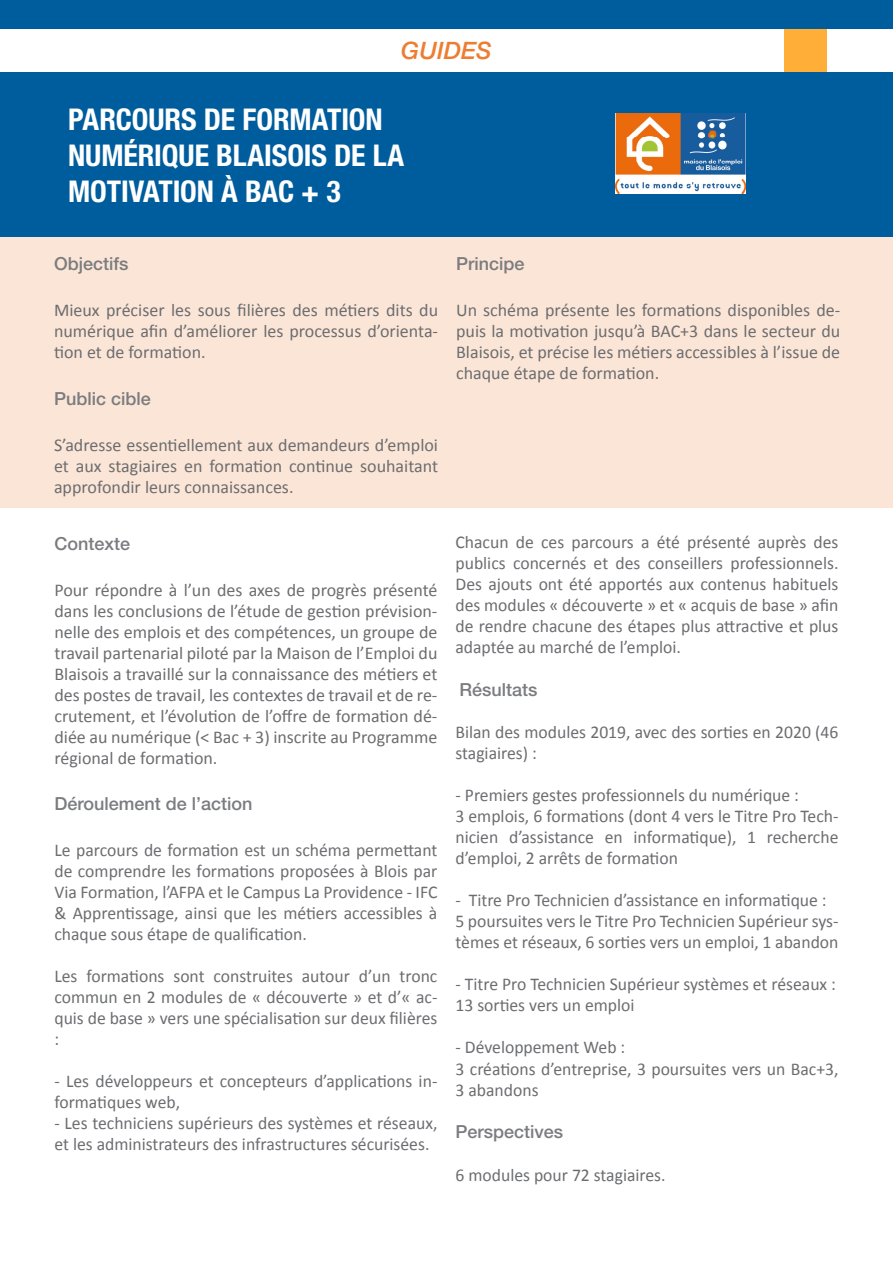
<style>
.page{position:relative;width:893px;height:1263px;background:#fff}
.page>*{position:absolute;margin:0;border:0;box-sizing:border-box;transform-origin:0 0}
.SOUS_TITRE{font:700 condensed 30px/36px "Helvetica Neue LT Pro";letter-spacing:-.005em;color:#fff}
.t1{font:italic 500 24px "Helvetica Neue LT Pro";color:#ed7d31}
.t2{font:18px/21px "Calibri";color:#6c6d70;text-align:justify}
.t3{font:500 18px "Helvetica Neue LT Pro";color:#7a7c7f}
</style>
<div class="page">
<div style="left:0;top:0;width:893px;height:238px;background:#005d9d"></div>
<div style="left:0;top:238px;width:893px;height:270px;background:#fbe5d6"></div>
<div style="left:0;top:29px;width:893px;height:42px;background:#fff"></div>
<div style="left:784px;top:29px;width:43px;height:42px;background:#ffae38"></div>
<img style="left:615px;top:113px;width:131px;height:80px">
<hr style="left:892px;top:867px;width:1px;height:396px;background:#005d9d">
<p class="t1" style="left:401px;top:36px;width:92px">GUIDES</p>
<p class="SOUS_TITRE" style="left:68px;top:101px;width:338px">PARCOURS DE FORMATION<br>NUMÉRIQUE BLAISOIS DE LA<br>MOTIVATION À BAC + 3</p>
<p class="t3" style="left:54px;top:253px;width:76px">Objectifs</p>
<p class="t2" style="left:54px;top:300px;width:386px">Mieux préciser les sous filières des métiers dits du numérique afin d’améliorer les processus d’orienta&shy;tion et de formation.</p>
<p class="t3" style="left:54px;top:387px;width:98px">Public cible</p>
<p class="t2" style="left:54px;top:434px;width:386px">S’adresse essentiellement aux demandeurs d’emploi et aux stagiaires en formation continue souhaitant approfondir leurs connaissances.</p>
<p class="t3" style="left:54px;top:533px;width:77px">Contexte</p>
<p class="t2" style="left:54px;top:579px;width:385px">Pour répondre à l’un des axes de progrès présenté dans les conclusions de l’étude de gestion prévision&shy;nelle des emplois et des compétences, un groupe de travail partenarial piloté par la Maison de l’Emploi du Blaisois a travaillé sur la connaissance des métiers et des postes de travail, les contextes de travail et de re&shy;crutement, et l’évolution de l’offre de formation dé&shy;diée au numérique (&lt; Bac + 3) inscrite au Programme régional de formation.</p>
<p class="t3" style="left:54px;top:793px;width:200px">Déroulement de l’action</p>
<p class="t2" style="left:54px;top:840px;width:384px">Le parcours de formation est un schéma permettant de comprendre les formations proposées à Blois par Via Formation, l’AFPA et le Campus La Providence - IFC &amp; Apprentissage, ainsi que les métiers accessibles à chaque sous étape de qualification.</p>
<p class="t2" style="left:54px;top:966px;width:385px">Les formations sont construites autour d’un tronc commun en 2 modules de « découverte » et d’« ac&shy;quis de base » vers une spécialisation sur deux filières :</p>
<p class="t2" style="left:54px;top:1071px;width:385px">- Les développeurs et concepteurs d’applications in&shy;formatiques web,</p>
<p class="t2" style="left:54px;top:1113px;width:384px">- Les techniciens supérieurs des systèmes et réseaux, et les administrateurs des infrastructures sécurisées.</p>
<p class="t3" style="left:456px;top:253px;width:70px">Principe</p>
<p class="t2" style="left:456px;top:300px;width:386px">Un schéma présente les formations disponibles de&shy;puis la motivation jusqu’à BAC+3 dans le secteur du Blaisois, et précise les métiers accessibles à l’issue de chaque étape de formation.</p>
<p class="t2" style="left:455px;top:532px;width:384px">Chacun de ces parcours a été présenté auprès des publics concernés et des conseillers professionnels.<br>Des ajouts ont été apportés aux contenus habituels des modules « découverte » et « acquis de base » afin de rendre chacune des étapes plus attractive et plus adaptée au marché de l’emploi.</p>
<p class="t3" style="left:459px;top:679px;width:80px">Résultats</p>
<p class="t2" style="left:455px;top:722px;width:384px">Bilan des modules 2019, avec des sorties en 2020 (46 stagiaires) :</p>
<p class="t2" style="left:455px;top:785px;width:345px">- Premiers gestes professionnels du numérique :</p>
<p class="t2" style="left:455px;top:806px;width:385px">3 emplois, 6 formations (dont 4 vers le Titre Pro Tech&shy;nicien d’assistance en informatique), 1 recherche d’emploi, 2 arrêts de formation</p>
<p class="t2" style="left:455px;top:890px;width:373px">- Titre Pro Technicien d’assistance en informatique :</p>
<p class="t2" style="left:455px;top:911px;width:385px">5 poursuites vers le Titre Pro Technicien Supérieur sys&shy;tèmes et réseaux, 6 sorties vers un emploi, 1 abandon</p>
<p class="t2" style="left:455px;top:974px;width:382px">- Titre Pro Technicien Supérieur systèmes et réseaux :</p>
<p class="t2" style="left:455px;top:995px;width:181px">13 sorties vers un emploi</p>
<p class="t2" style="left:455px;top:1037px;width:171px">- Développement Web :</p>
<p class="t2" style="left:455px;top:1058px;width:384px">3 créations d’entreprise, 3 poursuites vers un Bac+3,<br>3 abandons</p>
<p class="t3" style="left:455px;top:1121px;width:109px">Perspectives</p>
<p class="t2" style="left:455px;top:1164px;width:212px">6 modules pour 72 stagiaires.</p>
</div>
